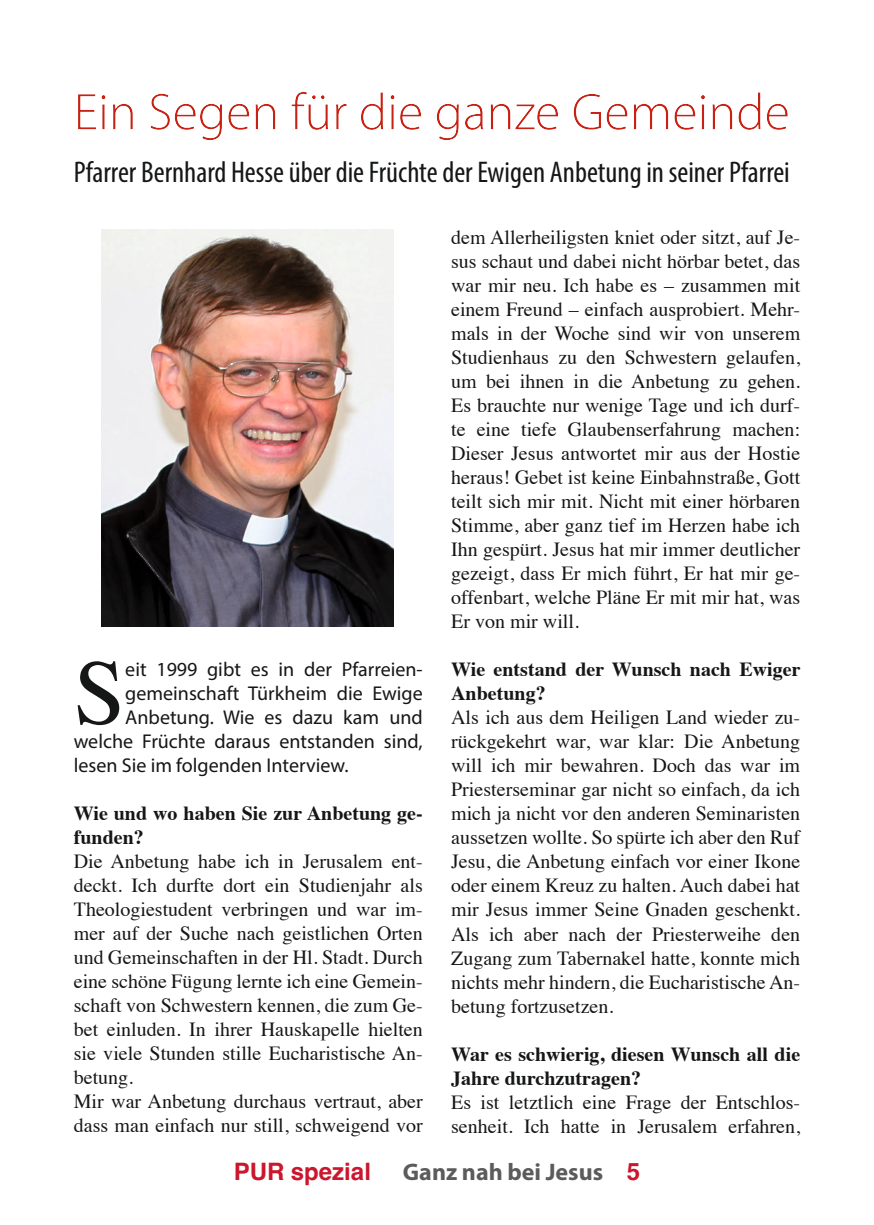
<style>
.page{position:relative;width:874px;height:1225px;background:#fff}
.page>*{position:absolute;margin:0;border:0;box-sizing:border-box;transform-origin:0 0}
.t1{font:92.6px "Times";color:#151616}
.t2{font:300 52px "Myriad Pro";color:#c92213}
.t3{font:condensed 30px "Myriad Pro";color:#151616}
.t4{font:700 24px "Myriad Pro";color:#5b5b5b}
.t5{font:700 24px "Helvetica";color:#cb162d}
.t6{font:20px/24px "Times";color:#151616;text-align:justify}
.t7{font:20px "Myriad Pro";color:#151616}
.t8{font:700 20px/24px "Times";color:#151616}
.s1{font-family:"Helvetica";color:#cb162d}
</style>
<div class="page">
<img style="left:101px;top:229px;width:292px;height:397px">
<h2 class="t2" style="left:74px;top:81px;width:717px">Ein Segen für die ganze Gemeinde</h2>
<p class="t3" style="left:74px;top:154px;width:717px">Pfarrer Bernhard Hesse über die Früchte der Ewigen Anbetung in seiner Pfarrei</p>
<p class="t1" style="left:74px;top:606px;width:53px">S</p>
<p class="t7" style="left:125px;top:657px;width:299px">eit 1999 gibt es in der Pfarreien-</p>
<p class="t7" style="left:125px;top:681px;width:299px">gemeinschaft Türkheim die Ewige</p>
<p class="t7" style="left:125px;top:705px;width:299px">Anbetung. Wie es dazu kam und</p>
<p class="t7" style="left:74px;top:729px;width:350px">welche Früchte daraus entstanden sind,</p>
<p class="t7" style="left:74px;top:753px;width:276px">lesen Sie im folgenden Interview.</p>
<p class="t8" style="left:74px;top:799px;width:350px">Wie und wo haben Sie zur Anbetung ge&shy;funden?</p>
<p class="t6" style="left:74px;top:847px;width:350px">Die Anbetung habe ich in Jerusalem ent&shy;deckt. Ich durfte dort ein Studienjahr als Theologiestudent verbringen und war im&shy;mer auf der Suche nach geistlichen Orten und Gemeinschaften in der Hl. Stadt. Durch eine schöne Fügung lernte ich eine Gemein&shy;schaft von Schwestern kennen, die zum Ge&shy;bet einluden. In ihrer Hauskapelle hielten sie viele Stunden stille Eucharistische An&shy;betung.</p>
<p class="t6" style="left:74px;top:1087px;width:350px">Mir war Anbetung durchaus vertraut, aber dass man einfach nur still, schweigend vor</p>
<p class="t6" style="left:451px;top:224px;width:350px">dem Allerheiligsten kniet oder sitzt, auf Je&shy;sus schaut und dabei nicht hörbar betet, das war mir neu. Ich habe es – zusammen mit einem Freund – einfach ausprobiert. Mehr&shy;mals in der Woche sind wir von unserem Studienhaus zu den Schwestern gelaufen, um bei ihnen in die Anbetung zu gehen.<br>Es brauchte nur wenige Tage und ich durf&shy;te eine tiefe Glaubenserfahrung machen:<br>Dieser Jesus antwortet mir aus der Hostie heraus! Gebet ist keine Einbahnstraße, Gott teilt sich mir mit. Nicht mit einer hörbaren Stimme, aber ganz tief im Herzen habe ich Ihn gespürt. Jesus hat mir immer deutlicher gezeigt, dass Er mich führt, Er hat mir ge&shy;offenbart, welche Pläne Er mit mir hat, was Er von mir will.</p>
<p class="t8" style="left:451px;top:655px;width:351px">Wie entstand der Wunsch nach Ewiger<br>Anbetung?</p>
<p class="t6" style="left:451px;top:704px;width:350px">Als ich aus dem Heiligen Land wieder zu&shy;rückgekehrt war, war klar: Die Anbetung will ich mir bewahren. Doch das war im Priesterseminar gar nicht so einfach, da ich mich ja nicht vor den anderen Seminaristen aussetzen wollte. So spürte ich aber den Ruf Jesu, die Anbetung einfach vor einer Ikone oder einem Kreuz zu halten. Auch dabei hat mir Jesus immer Seine Gnaden geschenkt.<br>Als ich aber nach der Priesterweihe den Zugang zum Tabernakel hatte, konnte mich nichts mehr hindern, die Eucharistische An&shy;betung fortzusetzen.</p>
<p class="t8" style="left:451px;top:1039px;width:350px">War es schwierig, diesen Wunsch all die<br>Jahre durchzutragen?</p>
<p class="t6" style="left:451px;top:1088px;width:350px">Es ist letztlich eine Frage der Entschlos&shy;senheit. Ich hatte in Jerusalem erfahren,</p>
<p class="t5" style="left:234px;top:1156px;width:139px">PUR spezial</p>
<p class="t4" style="left:402px;top:1156px;width:239px">Ganz nah bei Jesus <span class="s1">5</span></p>
</div>
